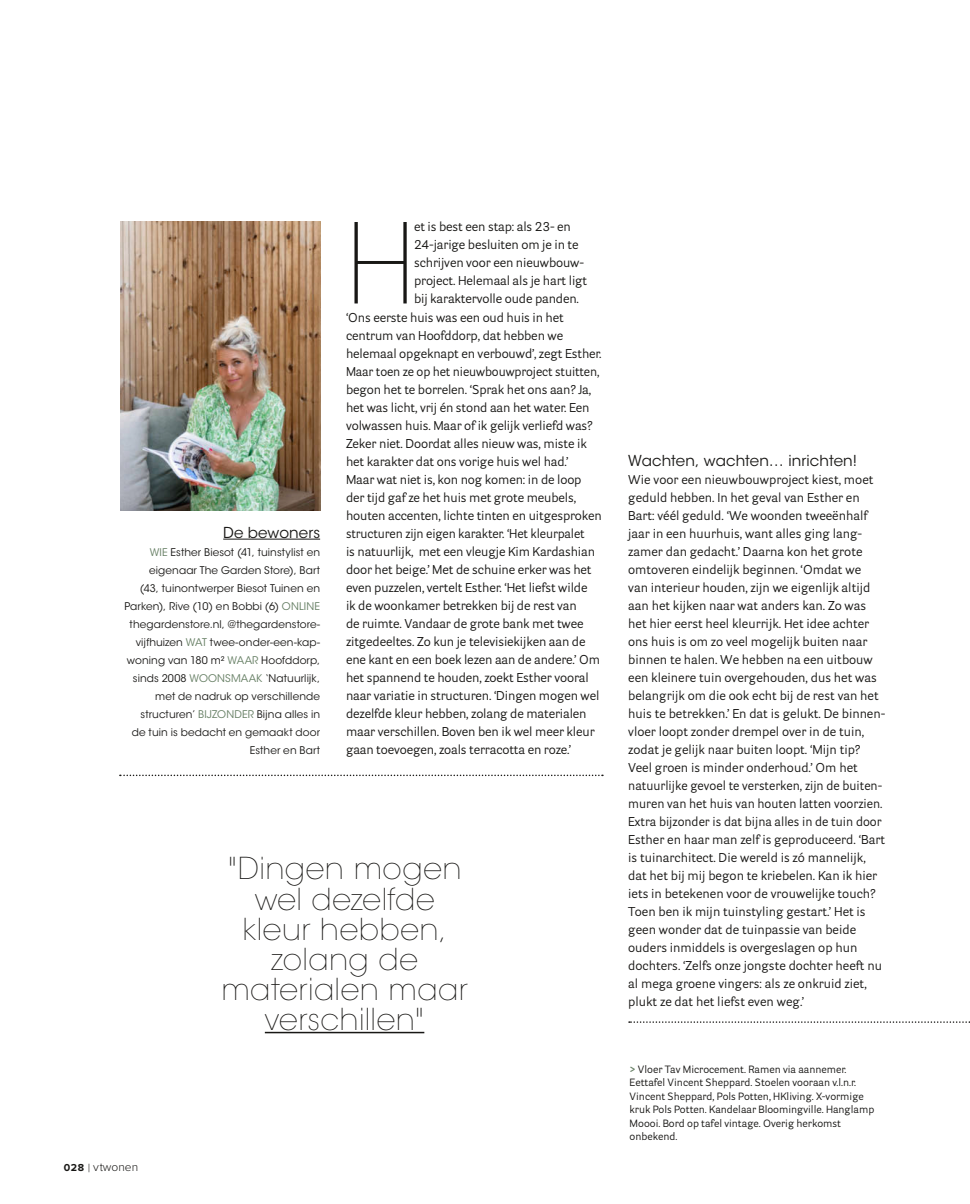
<style>
.page{position:relative;width:970px;height:1204px;background:#fff}
.page>*{position:absolute;margin:0;border:0;box-sizing:border-box;transform-origin:0 0}
.t1{font:200 110.1px "ITC Avant Garde Std";color:#181715}
.t2{font:200 30px/30px "ITC Avant Garde Std";letter-spacing:.015em;color:#181715;text-align:center}
.t3{font:15px "ITC Avant Garde Std";letter-spacing:.01em;color:#181715}
.t4{font:12.75px/18px "Parry Grotesque";color:#181715}
.t5{font:300 12px "Proxima Nova";color:#181715}
.t6{font:10.5px/18px "ITC Avant Garde Std";letter-spacing:.01em;color:#181715;text-align:right}
.t7{font:10.5px/13.5px "Parry Grotesque";color:#181715}
.s1{color:#667f64}
.s2{font-weight:700;font-size:10.5px}
.s3{font-weight:700;color:#667f64}
</style>
<div class="page">
<img style="left:120px;top:221px;width:200px;height:289px">
<hr style="left:223px;top:538px;width:97px;height:1px;background:#181715">
<svg style="left:120px;top:774px;width:483px;height:2px"></svg>
<svg style="left:629px;top:1021px;width:341px;height:1px"></svg>
<hr style="left:265px;top:1031px;width:159px;height:2px;background:#181715">
<p class="t3" style="left:223px;top:523px;width:98px">De bewoners</p>
<p class="t6" style="left:124px;top:543px;width:197px"><span class="s1">WIE</span> Esther Biesot (41, tuinstylist en eigenaar The Garden Store), Bart<br>(43, tuinontwerper Biesot Tuinen en Parken), Rive (10) en Bobbi (6) <span class="s1">ONLINE </span>thegardenstore.nl, @thegardenstore&shy;vijfhuizen <span class="s1">WAT</span> twee-onder-een-kap&shy;woning van 180 m² <span class="s1">WAAR</span> Hoofddorp, sinds 2008 <span class="s1">WOONSMAAK</span> ‘Natuurlijk, met de nadruk op verschillende structuren’ <span class="s1">BIJZONDER</span> Bijna alles in de tuin is bedacht en gemaakt door Esther en Bart</p>
<h1 class="t1" style="left:346px;top:199px;width:71px">H</h1>
<p class="t4" style="left:414px;top:218px;width:158px">et is best een stap: als 23- en</p>
<p class="t4" style="left:414px;top:236px;width:166px">24-jarige besluiten om je in te</p>
<p class="t4" style="left:414px;top:254px;width:172px">schrijven voor een nieuwbouw-</p>
<p class="t4" style="left:414px;top:272px;width:175px">project. Helemaal als je hart ligt</p>
<p class="t4" style="left:414px;top:290px;width:166px">bij karaktervolle oude panden.</p>
<p class="t4" style="left:346px;top:308px;width:219px">‘Ons eerste huis was een oud huis in het</p>
<p class="t4" style="left:346px;top:326px;width:219px">centrum van Hoofddorp, dat hebben we</p>
<p class="t4" style="left:346px;top:344px;width:257px">helemaal opgeknapt en verbouwd’, zegt Esther.</p>
<p class="t4" style="left:346px;top:362px;width:255px">Maar toen ze op het nieuwbouwproject stuitten,</p>
<p class="t4" style="left:346px;top:380px;width:246px">begon het te borrelen. ‘Sprak het ons aan? Ja,</p>
<p class="t4" style="left:346px;top:398px;width:245px">het was licht, vrij én stond aan het water. Een</p>
<p class="t4" style="left:346px;top:416px;width:248px">volwassen huis. Maar of ik gelijk verliefd was?</p>
<p class="t4" style="left:346px;top:434px;width:242px">Zeker niet. Doordat alles nieuw was, miste ik</p>
<p class="t4" style="left:346px;top:452px;width:224px">het karakter dat ons vorige huis wel had.’</p>
<p class="t4" style="left:346px;top:470px;width:237px">Maar wat niet is, kon nog komen: in de loop</p>
<p class="t4" style="left:346px;top:488px;width:232px">der tijd gaf ze het huis met grote meubels,</p>
<p class="t4" style="left:346px;top:506px;width:257px">houten accenten, lichte tinten en uitgesproken</p>
<p class="t4" style="left:346px;top:524px;width:240px">structuren zijn eigen karakter. ‘Het kleurpalet</p>
<p class="t4" style="left:346px;top:542px;width:250px">is natuurlijk, met een vleugje Kim Kardashian</p>
<p class="t4" style="left:346px;top:560px;width:247px">door het beige.’ Met de schuine erker was het</p>
<p class="t4" style="left:346px;top:578px;width:243px">even puzzelen, vertelt Esther. ‘Het liefst wilde</p>
<p class="t4" style="left:346px;top:596px;width:232px">ik de woonkamer betrekken bij de rest van</p>
<p class="t4" style="left:346px;top:614px;width:239px">de ruimte. Vandaar de grote bank met twee</p>
<p class="t4" style="left:346px;top:632px;width:241px">zitgedeeltes. Zo kun je televisiekijken aan de</p>
<p class="t4" style="left:346px;top:650px;width:255px">ene kant en een boek lezen aan de andere.’ Om</p>
<p class="t4" style="left:346px;top:668px;width:244px">het spannend te houden, zoekt Esther vooral</p>
<p class="t4" style="left:346px;top:686px;width:255px">naar variatie in structuren. ‘Dingen mogen wel</p>
<p class="t4" style="left:346px;top:704px;width:242px">dezelfde kleur hebben, zolang de materialen</p>
<p class="t4" style="left:346px;top:722px;width:250px">maar verschillen. Boven ben ik wel meer kleur</p>
<p class="t4" style="left:346px;top:740px;width:227px">gaan toevoegen, zoals terracotta en roze.’</p>
<p class="t5" style="left:64px;top:1161px;width:76px"><span class="s2">028</span> | vtwonen</p>
<h2 class="t2" style="left:221px;top:854px;width:248px">"Dingen mogen wel dezelfde kleur hebben, zolang de materialen maar verschillen"</h2>
<p class="t3" style="left:628px;top:451px;width:230px">Wachten, wachten… inrichten!</p>
<p class="t4" style="left:628px;top:470px;width:259px">Wie voor een nieuwbouwproject kiest, moet geduld hebben. In het geval van Esther en Bart: véél geduld. ‘We woonden tweeënhalf jaar in een huurhuis, want alles ging lang&shy;zamer dan gedacht.’ Daarna kon het grote omtoveren eindelijk beginnen. ‘Omdat we<br>van interieur houden, zijn we eigenlijk altijd aan het kijken naar wat anders kan. Zo was het hier eerst heel kleurrijk. Het idee achter ons huis is om zo veel mogelijk buiten naar binnen te halen. We hebben na een uitbouw een kleinere tuin overgehouden, dus het was belangrijk om die ook echt bij de rest van het huis te betrekken.’ En dat is gelukt. De binnen&shy;vloer loopt zonder drempel over in de tuin, zodat je gelijk naar buiten loopt. ‘Mijn tip?<br>Veel groen is minder onderhoud.’ Om het natuurlijke gevoel te versterken, zijn de buiten&shy;muren van het huis van houten latten voorzien.<br>Extra bijzonder is dat bijna alles in de tuin door Esther en haar man zelf is geproduceerd. ‘Bart is tuinarchitect. Die wereld is zó mannelijk, dat het bij mij begon te kriebelen. Kan ik hier iets in betekenen voor de vrouwelijke touch?<br>Toen ben ik mijn tuinstyling gestart.’ Het is geen wonder dat de tuinpassie van beide ouders inmiddels is overgeslagen op hun dochters. ‘Zelfs onze jongste dochter heeft nu al mega groene vingers: als ze onkruid ziet, plukt ze dat het liefst even weg.’</p>
<p class="t7" style="left:629px;top:1061px;width:246px"><span class="s3">&gt;</span> Vloer Tav Microcement. Ramen via aannemer.<br>Eettafel Vincent Sheppard. Stoelen vooraan v.l.n.r.<br>Vincent Sheppard, Pols Potten, HKliving. X-vormige kruk Pols Potten. Kandelaar Bloomingville. Hanglamp Moooi. Bord op tafel vintage. Overig herkomst onbekend.</p>
</div>
